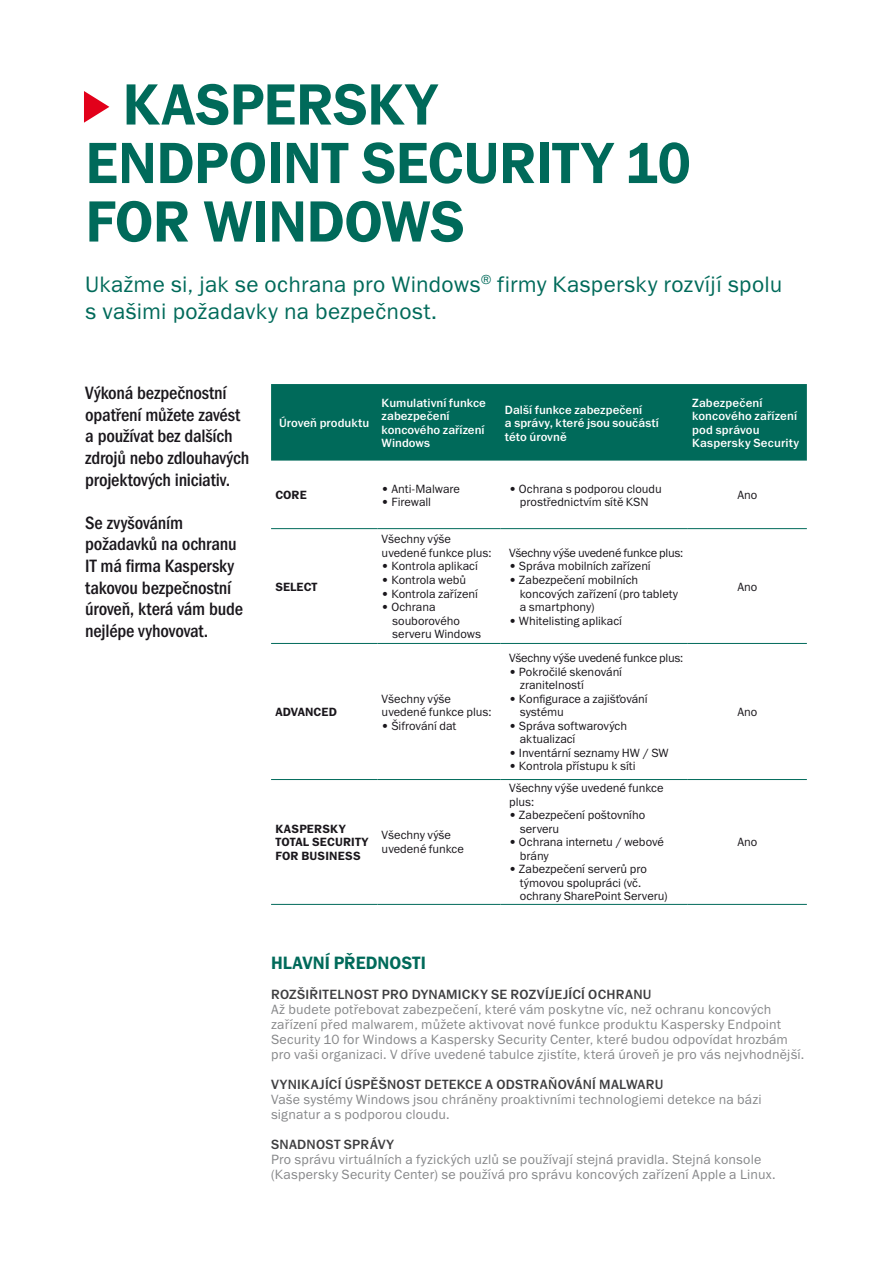
<style>
.page{position:relative;width:893px;height:1263px;background:#fff}
.page>*{position:absolute;margin:0;border:0;box-sizing:border-box;transform-origin:0 0}
.t1{font:600 58.5px/58.5px "Lab Gothic";letter-spacing:-.01em;color:#006a5a;scale:.95 1}
.t2{font:22.5px/27px "Lab Gothic";letter-spacing:.01em;color:#006a5a}
.t3{font:500 18px/21.6px "Lab Gothic Cond";letter-spacing:-.01em;color:#1a171c}
.t4{font:600 18px "Lab Gothic";color:#006a5a;scale:.95 1}
.t5{font:13.5px/15px "Lab Gothic";letter-spacing:.015em;color:#87888a}
.t6{font:500 13.5px "Lab Gothic";letter-spacing:.02em;color:#3e3e40}
.t7{font:12px/13.5px "Lab Gothic";color:#1a171c}
.t8{font:500 12px/13.5px "Lab Gothic";letter-spacing:.005em;color:#fff}
.t9{font:12px "Lab Gothic";letter-spacing:-.02em;color:#1a171c}
.t10{font:600 12px/13.5px "Lab Gothic";letter-spacing:.01em;color:#1a171c}
</style>
<div class="page">
<svg style="left:84px;top:91px;width:25px;height:32px"></svg>
<div style="left:271px;top:384px;width:536px;height:77px;background:#006a5a"></div>
<hr style="left:271px;top:528px;width:106px;height:1px;background:#006a5a">
<hr style="left:377px;top:528px;width:124px;height:1px;background:#006a5a">
<hr style="left:501px;top:528px;width:187px;height:1px;background:#006a5a">
<hr style="left:688px;top:528px;width:119px;height:1px;background:#006a5a">
<hr style="left:271px;top:643px;width:106px;height:1px;background:#006a5a">
<hr style="left:377px;top:643px;width:124px;height:1px;background:#006a5a">
<hr style="left:501px;top:643px;width:187px;height:1px;background:#006a5a">
<hr style="left:688px;top:643px;width:119px;height:1px;background:#006a5a">
<hr style="left:271px;top:779px;width:106px;height:1px;background:#006a5a">
<hr style="left:377px;top:779px;width:124px;height:1px;background:#006a5a">
<hr style="left:501px;top:779px;width:187px;height:1px;background:#006a5a">
<hr style="left:688px;top:779px;width:119px;height:1px;background:#006a5a">
<hr style="left:271px;top:904px;width:106px;height:1px;background:#006a5a">
<hr style="left:377px;top:904px;width:124px;height:1px;background:#006a5a">
<hr style="left:501px;top:904px;width:187px;height:1px;background:#006a5a">
<hr style="left:688px;top:904px;width:119px;height:1px;background:#006a5a">
<p class="t1" style="left:86px;top:77px;width:639px;text-indent:37px">KASPERSKY<br>ENDPOINT SECURITY 10<br>FOR WINDOWS</p>
<p class="t2" style="left:85px;top:271px;width:699px">Ukažme si, jak se ochrana pro Windows<sup>®</sup> firmy Kaspersky rozvíjí spolu s vašimi požadavky na bezpečnost.</p>
<p class="t3" style="left:85px;top:382px;width:166px">Výkoná bezpečnostní opatření můžete zavést a používat bez dalších zdrojů nebo zdlouhavých projektových iniciativ.</p>
<p class="t3" style="left:85px;top:512px;width:159px">Se zvyšováním požadavků na ochranu<br>IT má firma Kaspersky takovou bezpečnostní úroveň, která vám bude nejlépe vyhovovat.</p>
<p class="t8" style="left:279px;top:416px;width:92px">Úroveň produktu</p>
<p class="t8" style="left:382px;top:396px;width:106px">Kumulativní funkce zabezpečení koncového zařízení<br>Windows</p>
<p class="t8" style="left:505px;top:403px;width:155px">Další funkce zabezpečení<br>a správy, které jsou součástí této úrovně</p>
<p class="t8" style="left:692px;top:396px;width:108px">Zabezpečení koncového zařízení pod správou<br>Kaspersky Security</p>
<p class="t10" style="left:275px;top:489px;width:33px">CORE</p>
<p class="t10" style="left:275px;top:580px;width:44px">SELECT</p>
<p class="t10" style="left:275px;top:706px;width:63px">ADVANCED</p>
<p class="t7" style="left:382px;top:482px;width:80px">• Anti-Malware</p>
<p class="t7" style="left:382px;top:495px;width:51px">• Firewall</p>
<p class="t7" style="left:382px;top:533px;width:111px">Všechny výše uvedené funkce plus:</p>
<p class="t7" style="left:382px;top:560px;width:98px">• Kontrola aplikací</p>
<p class="t7" style="left:382px;top:573px;width:86px">• Kontrola webů</p>
<p class="t7" style="left:382px;top:587px;width:98px">• Kontrola zařízení</p>
<p class="t7" style="left:392px;top:600px;width:90px;text-indent:-11px">• Ochrana souborového serveru Windows</p>
<p class="t7" style="left:382px;top:692px;width:111px">Všechny výše uvedené funkce plus:</p>
<p class="t7" style="left:382px;top:719px;width:76px">• Šifrování dat</p>
<p class="t7" style="left:509px;top:482px;width:154px;text-align:center">• Ochrana s podporou cloudu prostřednictvím sítě KSN</p>
<p class="t7" style="left:737px;top:488px;width:21px">Ano</p>
<p class="t9" style="left:509px;top:546px;width:176px">Všechny výše uvedené funkce plus:</p>
<p class="t7" style="left:509px;top:560px;width:143px">• Správa mobilních zařízení</p>
<p class="t7" style="left:520px;top:573px;width:160px;text-indent:-11px">• Zabezpečení mobilních koncových zařízení (pro tablety a smartphony)</p>
<p class="t7" style="left:509px;top:614px;width:114px">• Whitelisting aplikací</p>
<p class="t9" style="left:509px;top:651px;width:176px">Všechny výše uvedené funkce plus:</p>
<p class="t7" style="left:520px;top:665px;width:104px;text-indent:-11px">• Pokročilé skenování zranitelností</p>
<p class="t7" style="left:520px;top:692px;width:129px;text-indent:-11px">• Konfigurace a zajišťování systému</p>
<p class="t7" style="left:520px;top:719px;width:109px;text-indent:-11px">• Správa softwarových aktualizací</p>
<p class="t7" style="left:509px;top:746px;width:161px">• Inventární seznamy HW / SW</p>
<p class="t7" style="left:509px;top:759px;width:128px">• Kontrola přístupu k síti</p>
<p class="t7" style="left:737px;top:580px;width:21px">Ano</p>
<p class="t7" style="left:737px;top:705px;width:21px">Ano</p>
<p class="t10" style="left:275px;top:822px;width:95px">KASPERSKY<br>TOTAL SECURITY<br>FOR BUSINESS</p>
<p class="t7" style="left:382px;top:828px;width:84px">Všechny výše uvedené funkce</p>
<p class="t7" style="left:509px;top:781px;width:156px">Všechny výše uvedené funkce plus:</p>
<p class="t7" style="left:520px;top:808px;width:127px;text-indent:-11px">• Zabezpečení poštovního serveru</p>
<p class="t7" style="left:520px;top:835px;width:146px;text-indent:-11px">• Ochrana internetu / webové brány</p>
<p class="t7" style="left:520px;top:862px;width:149px;text-indent:-11px">• Zabezpečení serverů pro týmovou spolupráci (vč. ochrany SharePoint Serveru)</p>
<p class="t7" style="left:737px;top:835px;width:21px">Ano</p>
<p class="t4" style="left:271px;top:952px;width:164px">HLAVNÍ PŘEDNOSTI</p>
<p class="t6" style="left:271px;top:986px;width:382px">ROZŠIŘITELNOST PRO DYNAMICKY SE ROZVÍJEJÍCÍ OCHRANU</p>
<p class="t5" style="left:271px;top:1002px;width:535px">Až budete potřebovat zabezpečení, které vám poskytne víc, než ochranu koncových zařízení před malwarem, můžete aktivovat nové funkce produktu Kaspersky Endpoint Security 10 for Windows a Kaspersky Security Center, které budou odpovídat hrozbám pro vaši organizaci. V dříve uvedené tabulce zjistíte, která úroveň je pro vás nejvhodnější.</p>
<p class="t6" style="left:271px;top:1076px;width:394px">VYNIKAJÍCÍ ÚSPĚŠNOST DETEKCE A ODSTRAŇOVÁNÍ MALWARU</p>
<p class="t5" style="left:271px;top:1092px;width:492px">Vaše systémy Windows jsou chráněny proaktivními technologiemi detekce na bázi signatur a s podporou cloudu.</p>
<p class="t6" style="left:271px;top:1136px;width:124px">SNADNOST SPRÁVY</p>
<p class="t5" style="left:271px;top:1152px;width:506px">Pro správu virtuálních a fyzických uzlů se používají stejná pravidla. Stejná konsole (Kaspersky Security Center) se používá pro správu koncových zařízení Apple a Linux.</p>
</div>
